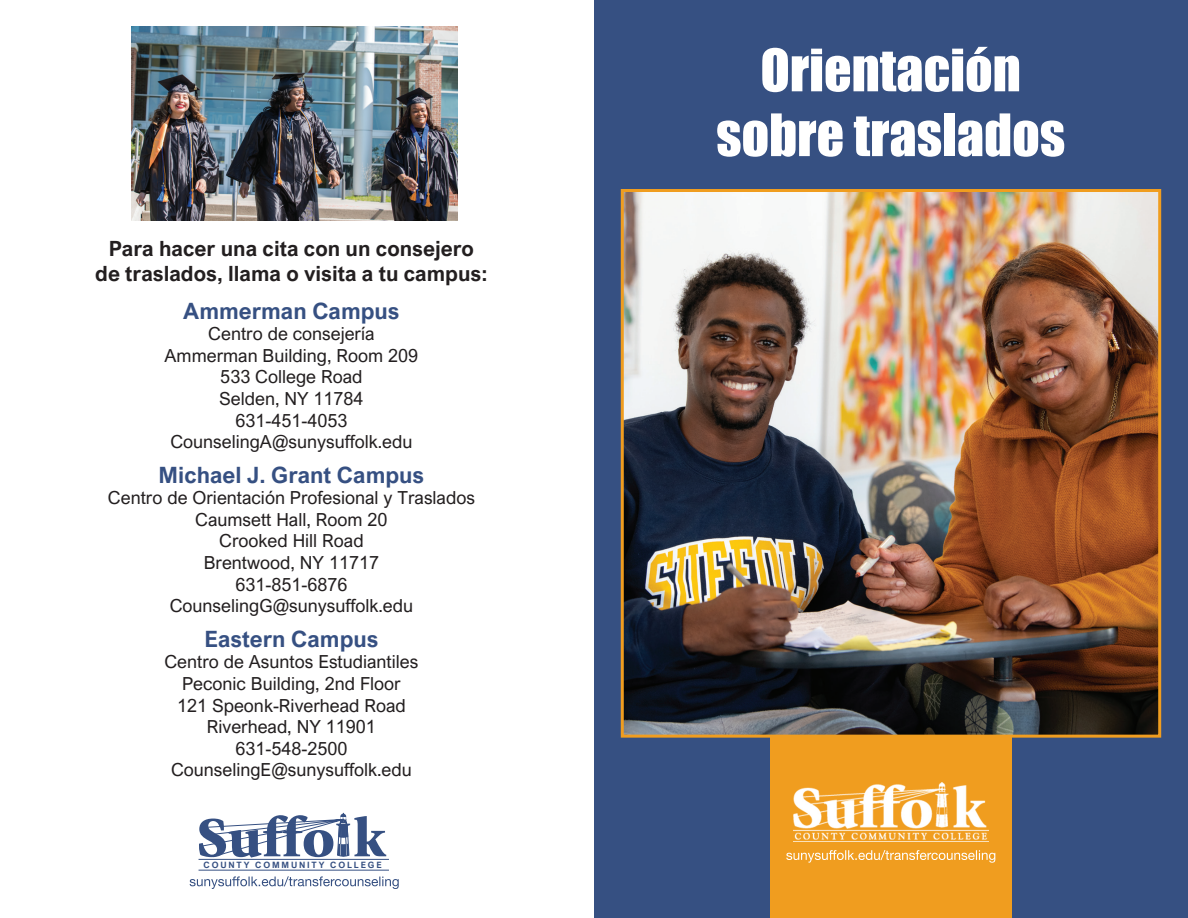
<style>
.page{position:relative;width:1188px;height:918px;background:#fff}
.page>*{position:absolute;margin:0;border:0;box-sizing:border-box;transform-origin:0 0}
.t1{font:54px/64.8px "Impact";color:#fff;text-align:center}
.t2{font:700 22.5px "Arial Nova";color:#365082}
.t3{font:700 21px/25.2px "Arial Nova";color:#231f20;text-align:center}
.t4{font:18px/21.6px "Arial Nova";color:#231f20;text-align:center}
.t5{font:700 8.7px "Arial Nova";letter-spacing:.21em;color:#365082}
</style>
<div class="page">
<div style="left:594px;top:0;width:594px;height:918px;background:#365082"></div>
<hr style="left:199px;top:859px;width:190px;height:1px;background:#365082">
<hr style="left:199px;top:870px;width:190px;height:1px;background:#365082">
<svg style="left:199px;top:813px;width:187px;height:45px"></svg>
<img style="left:131px;top:26px;width:327px;height:194px">
<svg style="left:190px;top:876px;width:209px;height:13px"></svg>
<div style="left:770px;top:690px;width:242px;height:228px;background:#f09d1f"></div>
<img style="left:793px;top:782px;width:196px;height:60px">
<img style="left:625px;top:193px;width:532px;height:541px">
<div style="left:621px;top:189px;width:540px;height:549px;border:3px solid #f09d1f"></div>
<svg style="left:786px;top:850px;width:209px;height:13px"></svg>
<p class="t3" style="left:95px;top:236px;width:394px">Para hacer una cita con un consejero de traslados, llama o visita a tu campus:</p>
<p class="t2" style="left:183px;top:297px;width:218px">Ammerman Campus</p>
<p class="t4" style="left:165px;top:323px;width:255px">Centro de consejería<br>Ammerman Building, Room 209<br>533 College Road<br>Selden, NY 11784<br>631-451-4053<br>CounselingA@sunysuffolk.edu</p>
<p class="t2" style="left:159px;top:462px;width:267px">Michael J. Grant Campus</p>
<p class="t4" style="left:108px;top:487px;width:368px">Centro de Orientación Profesional y Traslados<br>Caumsett Hall, Room 20<br>Crooked Hill Road<br>Brentwood, NY 11717<br>631-851-6876<br>CounselingG@sunysuffolk.edu</p>
<p class="t2" style="left:204px;top:626px;width:175px">Eastern Campus</p>
<p class="t4" style="left:164px;top:651px;width:255px">Centro de Asuntos Estudiantiles<br>Peconic Building, 2nd Floor<br>121 Speonk-Riverhead Road<br>Riverhead, NY 11901<br>631-548-2500<br>CounselingE@sunysuffolk.edu</p>
<p class="t5" style="left:204px;top:860px;width:180px">COUNTY COMMUNITY COLLEGE</p>
<h1 class="t1" style="left:716px;top:36px;width:351px">Orientación sobre traslados</h1>
</div>
